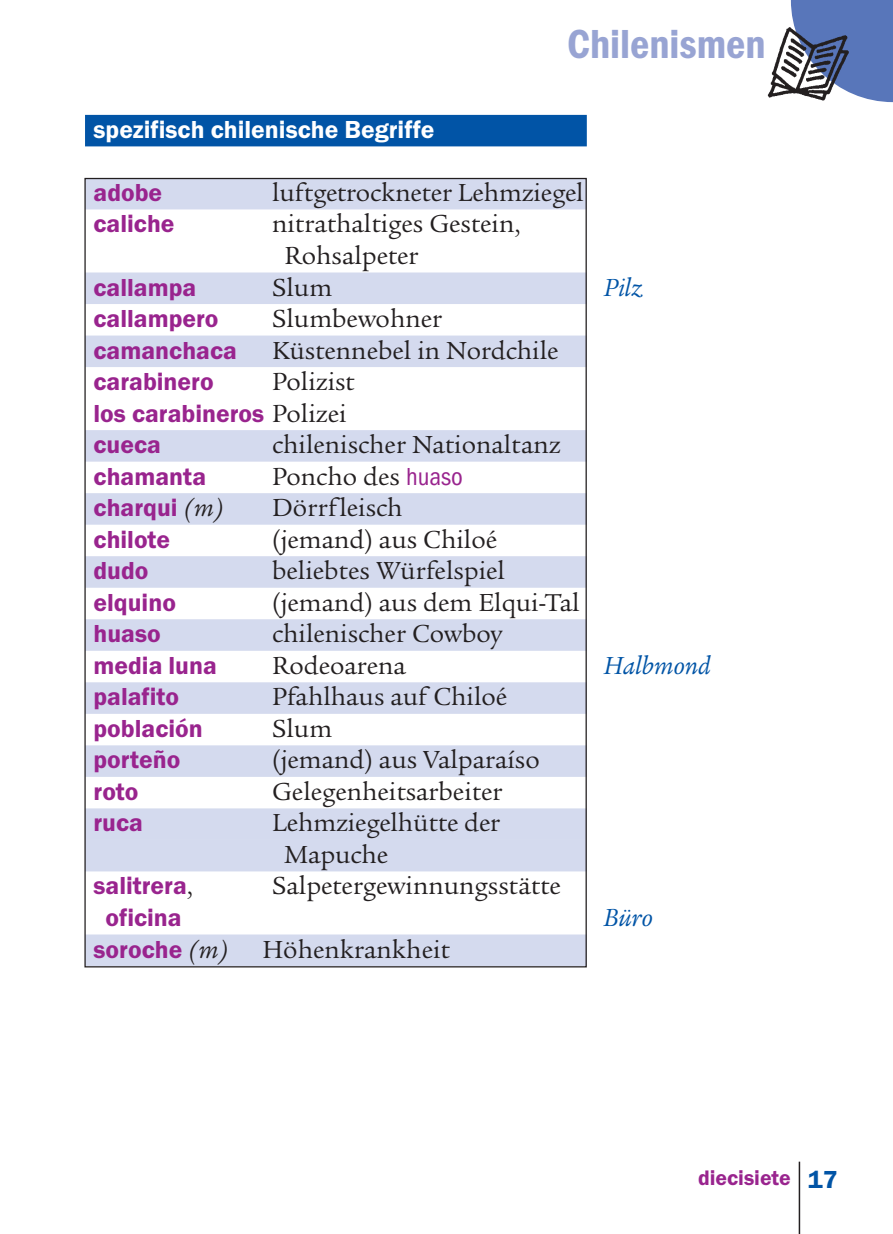
<style>
.page{position:relative;width:893px;height:1234px;background:#fff}
.page>*{position:absolute;margin:0;border:0;box-sizing:border-box;transform-origin:0 0}
.t1{font:600 condensed 42px "Franklin Got Itc T";color:#98a4d3}
.t2{font:25.5px/31.5px "Legacy Ser Itc T";color:#231f20}
.t3{font:600 25.5px/31.5px "Franklin Got Itc T";color:#99248e}
.t4{font:600 25.5px "Franklin Got Itc T";color:#fff}
.t5{font:italic 25.5px "Legacy Ser Itc T";color:#0154a6}
.t6{font:600 21.6px "Franklin Got Itc T";color:#99248e}
.s1{font-family:"Legacy Ser Itc T";font-weight:400;color:#231f20}
.s2{font-family:"Franklin Got Itc T";font-stretch:condensed;color:#99248e}
.s3{font-family:"Legacy Ser Itc T";font-weight:400;font-style:italic;color:#231f20}
.s4{font-size:25.5px;color:#0154a6}
</style>
<div class="page">
<div style="left:791px;top:0;width:102px;height:102px;background:#5876ba"></div>
<hr style="left:799px;top:1161px;width:1px;height:72px;background:#231f20">
<img style="left:767px;top:26px;width:84px;height:76px">
<div style="left:85px;top:115px;width:502px;height:31px;background:#0154a6"></div>
<div style="left:85px;top:178px;width:502px;height:31px;background:#d4daee"></div>
<div style="left:85px;top:272px;width:502px;height:32px;background:#d4daee"></div>
<div style="left:85px;top:335px;width:502px;height:32px;background:#d4daee"></div>
<div style="left:85px;top:430px;width:502px;height:31px;background:#d4daee"></div>
<div style="left:85px;top:493px;width:502px;height:31px;background:#d4daee"></div>
<div style="left:85px;top:556px;width:502px;height:31px;background:#d4daee"></div>
<div style="left:85px;top:619px;width:502px;height:31px;background:#d4daee"></div>
<div style="left:85px;top:682px;width:502px;height:31px;background:#d4daee"></div>
<div style="left:85px;top:745px;width:502px;height:31px;background:#d4daee"></div>
<div style="left:85px;top:808px;width:502px;height:31px;background:#d4daee"></div>
<div style="left:85px;top:839px;width:502px;height:32px;background:#d4daee"></div>
<div style="left:85px;top:934px;width:502px;height:31px;background:#d4daee"></div>
<p class="t4" style="left:94px;top:121px;width:342px">spezifisch chilenische Begriffe</p>
<h1 class="t1" style="left:567px;top:30px;width:200px">Chilenismen</h1>
<p class="t3" style="left:94px;top:179px;width:70px">adobe</p>
<p class="t2" style="left:272px;top:179px;width:313px">luftgetrockneter Lehmziegel</p>
<p class="t3" style="left:94px;top:210px;width:83px">caliche</p>
<p class="t2" style="left:284px;top:211px;width:237px;text-indent:-12px">nitrathaltiges Gestein,<br>Rohsalpeter</p>
<p class="t3" style="left:94px;top:273px;width:104px">callampa</p>
<p class="t2" style="left:272px;top:274px;width:62px">Slum</p>
<p class="t3" style="left:94px;top:305px;width:127px">callampero</p>
<p class="t2" style="left:272px;top:305px;width:171px">Slumbewohner</p>
<p class="t3" style="left:94px;top:336px;width:145px">camanchaca</p>
<p class="t2" style="left:272px;top:337px;width:288px">Küstennebel in Nordchile</p>
<p class="t3" style="left:94px;top:368px;width:122px">carabinero</p>
<p class="t2" style="left:272px;top:368px;width:84px">Polizist</p>
<p class="t3" style="left:94px;top:399px;width:254px">los carabineros <span class="s1">Polizei </span>cueca</p>
<p class="t2" style="left:272px;top:431px;width:290px">chilenischer Nationaltanz</p>
<p class="t3" style="left:94px;top:462px;width:114px">chamanta</p>
<p class="t2" style="left:272px;top:463px;width:192px">Poncho des <span class="s2">huaso</span></p>
<p class="t3" style="left:94px;top:494px;width:132px">charqui <span class="s3">(m)</span></p>
<p class="t2" style="left:272px;top:494px;width:132px">Dörrfleisch</p>
<p class="t3" style="left:94px;top:525px;width:78px">chilote</p>
<p class="t2" style="left:272px;top:526px;width:226px">(jemand) aus Chiloé</p>
<p class="t3" style="left:94px;top:557px;width:56px">dudo</p>
<p class="t2" style="left:272px;top:557px;width:234px">beliebtes Würfelspiel</p>
<p class="t3" style="left:94px;top:588px;width:84px">elquino</p>
<p class="t2" style="left:272px;top:589px;width:309px">(jemand) aus dem Elqui-Tal</p>
<p class="t3" style="left:94px;top:620px;width:69px">huaso</p>
<p class="t2" style="left:272px;top:620px;width:232px">chilenischer Cowboy</p>
<p class="t3" style="left:94px;top:651px;width:125px">media luna</p>
<p class="t2" style="left:272px;top:652px;width:135px">Rodeoarena</p>
<p class="t3" style="left:94px;top:683px;width:87px">palafito</p>
<p class="t2" style="left:272px;top:683px;width:237px">Pfahlhaus auf Chiloé</p>
<p class="t3" style="left:94px;top:714px;width:111px">población</p>
<p class="t2" style="left:272px;top:715px;width:62px">Slum</p>
<p class="t3" style="left:94px;top:746px;width:88px">porteño</p>
<p class="t2" style="left:272px;top:746px;width:269px">(jemand) aus Valparaíso</p>
<p class="t3" style="left:94px;top:777px;width:46px">roto</p>
<p class="t2" style="left:272px;top:778px;width:232px">Gelegenheitsarbeiter</p>
<p class="t3" style="left:94px;top:809px;width:51px">ruca</p>
<p class="t2" style="left:284px;top:809px;width:218px;text-indent:-12px">Lehmziegelhütte der<br>Mapuche</p>
<p class="t3" style="left:94px;top:872px;width:101px">salitrera<span class="s1">,</span></p>
<p class="t2" style="left:272px;top:872px;width:290px">Salpetergewinnungsstätte</p>
<p class="t3" style="left:94px;top:903px;width:137px;text-indent:12px">oficina soroche <span class="s3">(m)</span></p>
<p class="t2" style="left:262px;top:935px;width:189px">Höhenkrankheit</p>
<p class="t5" style="left:604px;top:277px;width:40px">Pilz</p>
<p class="t5" style="left:604px;top:655px;width:108px">Halbmond</p>
<p class="t5" style="left:604px;top:907px;width:50px">Büro</p>
<p class="t6" style="left:698px;top:1170px;width:141px">diecisiete <span class="s4">17</span></p>
</div>
